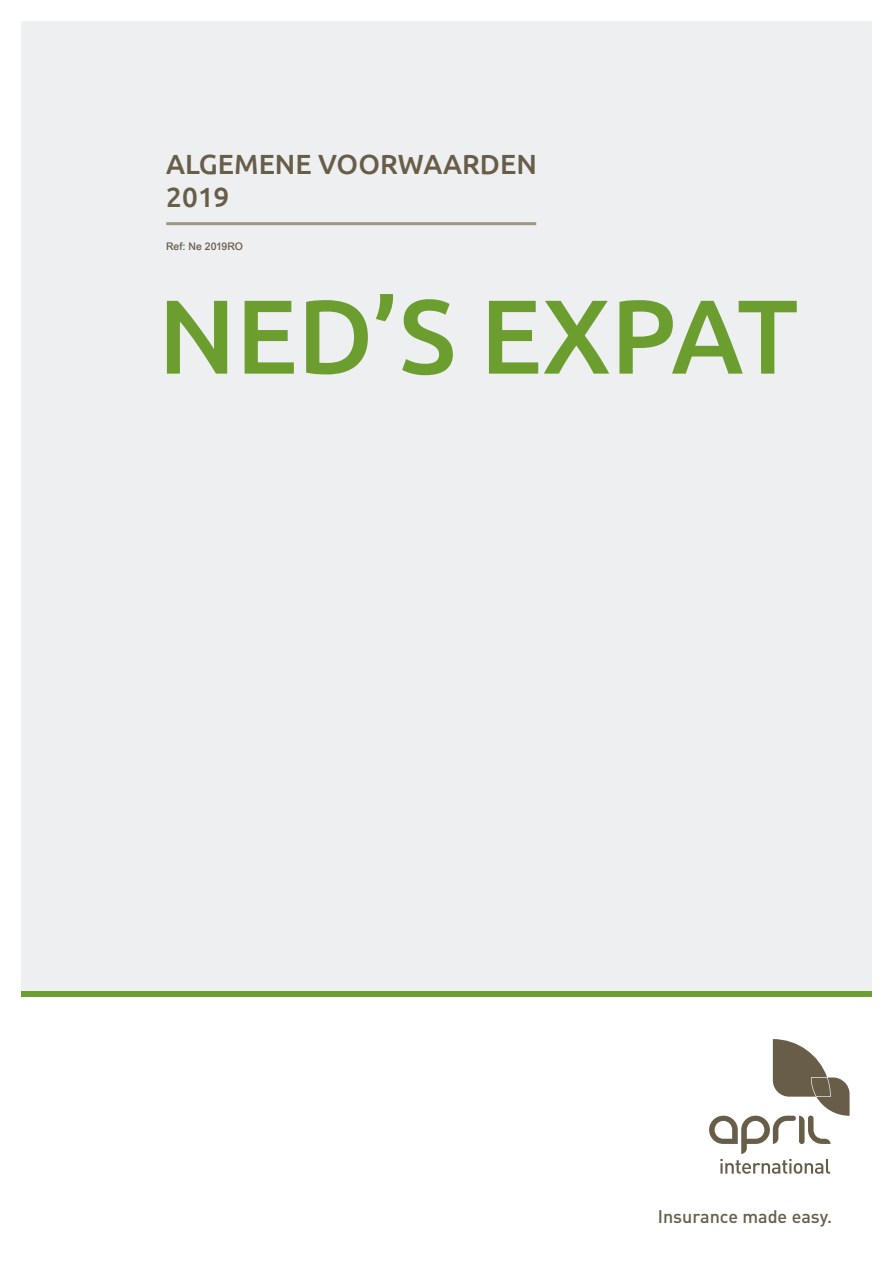
<style>
.page{position:relative;width:893px;height:1263px;background:#fff}
.page>*{position:absolute;margin:0;border:0;box-sizing:border-box;transform-origin:0 0}
.t1{font:500 105px "Ubuntu";color:#6c9e2f}
.t2{font:500 27.75px/33.3px "Ubuntu";color:#685d49}
.t3{font:500 18px "DIN";color:#685d49}
.t4{font:500 10.5px "Arial";letter-spacing:-.01em;color:#685d49}
</style>
<div class="page">
<div style="left:21px;top:21px;width:851px;height:975px;background:#edeff0"></div>
<div style="left:21px;top:991px;width:851px;height:6px;background:#6c9e2f"></div>
<hr style="left:166px;top:222px;width:370px;height:3px;background:#9d9684">
<svg style="left:709px;top:1039px;width:141px;height:135px"></svg>
<p class="t2" style="left:166px;top:146px;width:372px">ALGEMENE VOORWAA RDEN<br>2019</p>
<p class="t4" style="left:166px;top:240px;width:78px">Ref: Ne 2019RO</p>
<h1 class="t1" style="left:158px;top:270px;width:68px">NED</h1>
<h1 class="t1" style="left:373px;top:270px;width:427px">’S EXPAT</h1>
<p class="t3" style="left:658px;top:1205px;width:176px">Insurance made easy.</p>
</div>
